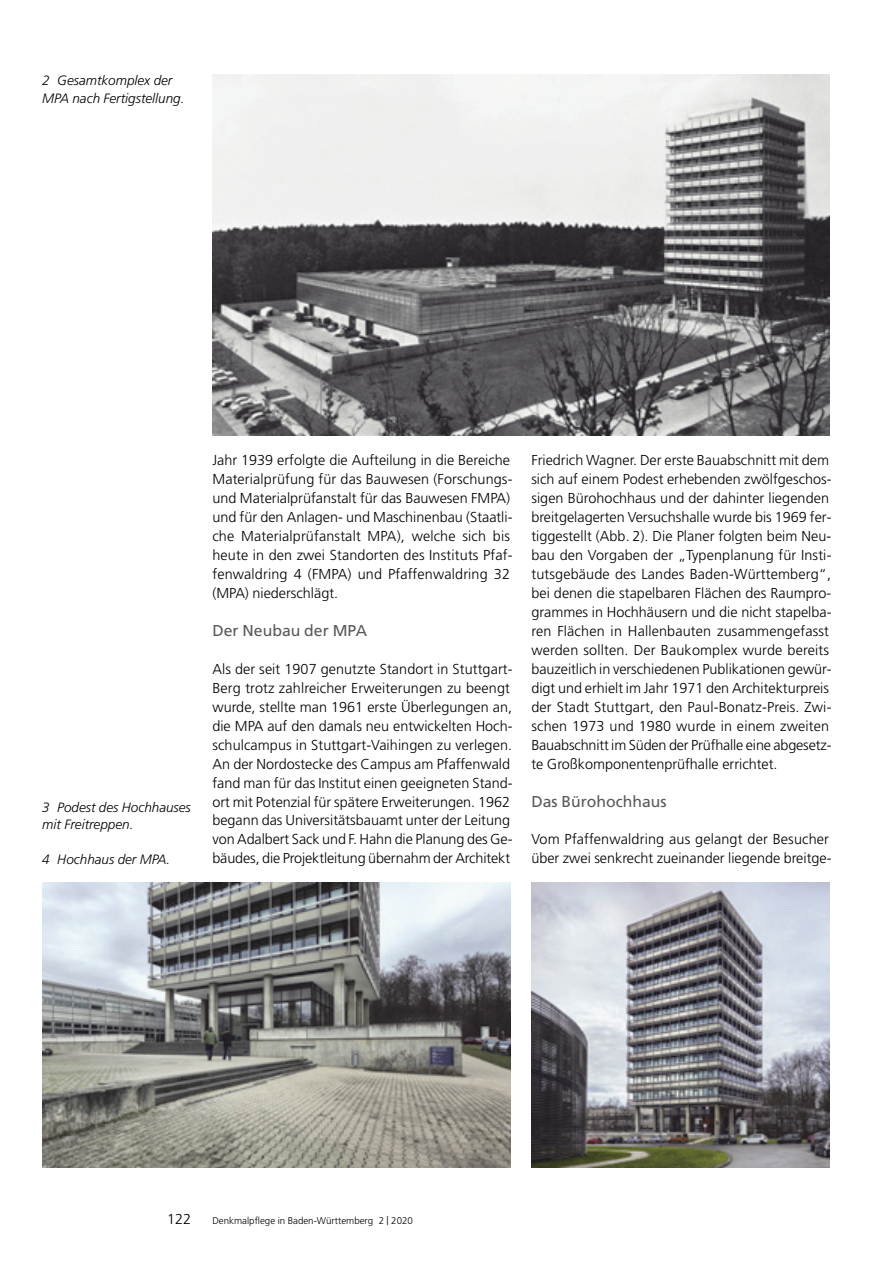
<style>
.page{position:relative;width:893px;height:1263px;background:#fff}
.page>*{position:absolute;margin:0;border:0;box-sizing:border-box;transform-origin:0 0}
.t1{font:15.75px "Frutiger";color:#595959}
.t2{font:300 14.4px/19px "Frutiger";color:#000}
.t3{font:italic 300 13.5px/17.2px "Frutiger";color:#000}
.t4{font:300 9.75px "Frutiger";color:#000}
.s1{font-size:12px}
</style>
<div class="page">
<img style="left:212px;top:74px;width:617px;height:361px">
<img style="left:531px;top:882px;width:298px;height:286px">
<img style="left:42px;top:882px;width:468px;height:286px">
<p class="t3" style="left:42px;top:73px;width:144px">2 Gesamtkomplex der<br>MPA nach Fertigstellung.</p>
<p class="t3" style="left:42px;top:800px;width:150px">3 Podest des Hochhauses mit Freitreppen.</p>
<p class="t3" style="left:42px;top:851px;width:130px">4 Hochhaus der MPA.</p>
<p class="t2" style="left:212px;top:451px;width:302px">Jahr 1939 erfolgte die Aufteilung in die Bereiche Materialprüfung für das Bauwesen (Forschungs&shy;und Materialprüfanstalt für das Bauwesen FMPA) und für den Anlagen- und Maschinenbau (Staatli&shy;che Materialprüfanstalt MPA), welche sich bis heute in den zwei Standorten des Instituts Pfaf&shy;fenwaldring 4 (FMPA) und Pfaffenwaldring 32 (MPA) niederschlägt.</p>
<p class="t1" style="left:212px;top:624px;width:156px">Der Neubau der MPA</p>
<p class="t2" style="left:212px;top:660px;width:302px">Als der seit 1907 genutzte Standort in Stuttgart-Berg trotz zahlreicher Erweiterungen zu beengt wurde, stellte man 1961 erste Überlegungen an, die MPA auf den damals neu entwickelten Hoch&shy;schulcampus in Stuttgart-Vaihingen zu verlegen.<br>An der Nordostecke des Campus am Pfaffenwald fand man für das Institut einen geeigneten Stand&shy;ort mit Potenzial für spätere Erweiterungen. 1962 begann das Universitätsbauamt unter der Leitung von Adalbert Sack und F. Hahn die Planung des Ge&shy;bäudes, die Projektleitung übernahm der Architekt</p>
<p class="t2" style="left:531px;top:451px;width:302px">Friedrich Wagner. Der erste Bauabschnitt mit dem sich auf einem Podest erhebenden zwölfgeschos&shy;sigen Bürohochhaus und der dahinter liegenden breitgelagerten Versuchshalle wurde bis 1969 fer&shy;tiggestellt (Abb. 2). Die Planer folgten beim Neu&shy;bau den Vorgaben der „Typenplanung für Insti&shy;tutsgebäude des Landes Baden-Württemberg“, bei denen die stapelbaren Flächen des Raumpro&shy;grammes in Hochhäusern und die nicht stapelba&shy;ren Flächen in Hallenbauten zusammengefasst werden sollten. Der Baukomplex wurde bereits bauzeitlich in verschiedenen Publikationen gewür - digt und erhielt im Jahr 1971 den Architekturpreis der Stadt Stuttgart, den Paul-Bonatz-Preis. Zwi&shy;schen 1973 und 1980 wurde in einem zweiten Bauabschnitt im Süden der Prüfhalle eine abgesetz - te Großkomponentenprüfhalle errichtet.</p>
<p class="t1" style="left:531px;top:795px;width:137px">Das Bürohochhaus</p>
<p class="t2" style="left:531px;top:831px;width:302px">Vom Pfaffenwaldring aus gelangt der Besucher über zwei senkrecht zueinander liegende breitge -</p>
<p class="t2" style="left:167px;top:1211px;width:26px">122</p>
<p class="t4" style="left:212px;top:1217px;width:202px">Denkmalpflege in Baden-Württemberg 2 <span class="s1">|</span> 2020</p>
</div>
